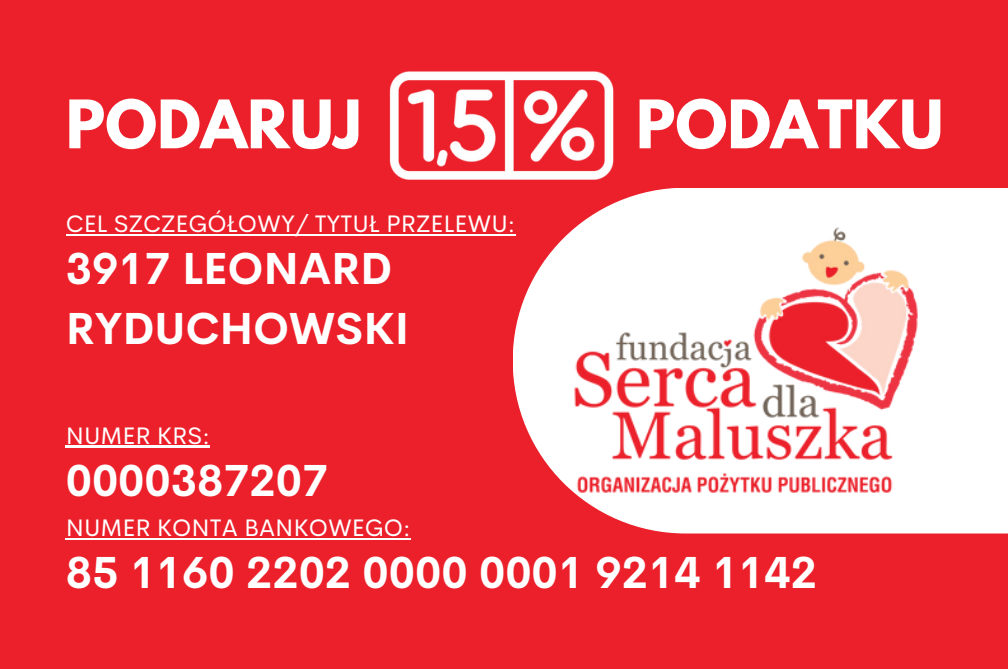
<style>
.page{position:relative;width:1008px;height:669px;background:#ec202a}
.page>*{position:absolute;margin:0;border:0;box-sizing:border-box;transform-origin:0 0}
.t1{font:700 59.2px "League Spartan";color:#fff}
.t2{font:700 44px "Cerebri Sans";color:#fff}
.t3{font:24px "Cerebri Sans";color:#fff}
</style>
<div class="page">
<img style="left:389px;top:71px;width:225px;height:109px">
<svg style="left:513px;top:188px;width:495px;height:346px;fill:#fff"></svg>
<img style="left:550px;top:227px;width:393px;height:267px">
<hr style="left:66px;top:234px;width:450px;height:2px;background:#fff">
<hr style="left:66px;top:446px;width:144px;height:2px;background:#fff">
<hr style="left:66px;top:538px;width:345px;height:2px;background:#fff">
<p class="t1" style="left:66px;top:95px;width:297px">PODARUJ</p>
<p class="t1" style="left:636px;top:95px;width:309px">PODATKU</p>
<p class="t3" style="left:66px;top:208px;width:451px">CEL SZCZEGÓŁOWY/ TYTUŁ PRZELEWU:</p>
<p class="t2" style="left:66px;top:240px;width:328px">3917 LEONARD</p>
<p class="t2" style="left:66px;top:300px;width:345px">RYDUCHOWSKI</p>
<p class="t3" style="left:66px;top:420px;width:146px">NUMER KRS:</p>
<p class="t2" style="left:66px;top:452px;width:264px">0000387207</p>
<p class="t3" style="left:66px;top:512px;width:346px">NUMER KONTA BANKOWEGO:</p>
<p class="t2" style="left:66px;top:544px;width:753px">85 1160 2202 0000 0001 9214 1142</p>
</div>
